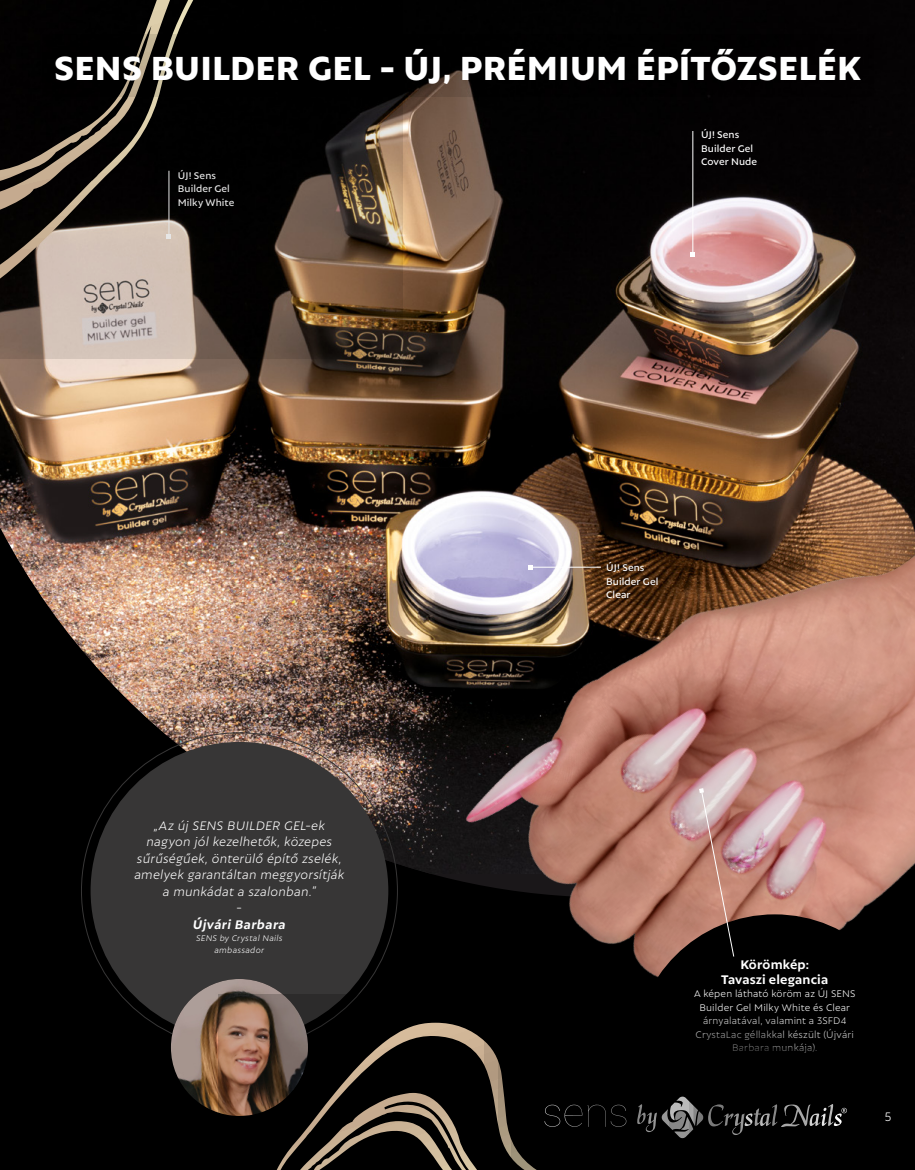
<style>
.page{position:relative;width:915px;height:1170px;background:#fff}
.page>*{position:absolute;margin:0;border:0;box-sizing:border-box;transform-origin:0 0}
.t1{font:800 36px "Autor";letter-spacing:.005em;color:#fff}
.t2{font:italic 300 13.5px/16.5px "Autor";letter-spacing:.015em;color:#fff;text-align:center}
.t3{font:700 13.5px/15px "Autor";letter-spacing:.01em;color:#fff;text-align:center}
.t4{font:italic 700 13.5px "Autor";letter-spacing:.03em;color:#fff}
.t5{font:300 13.5px "Autor";color:#fff}
.t6{font:300 10.5px/13.5px "Autor";letter-spacing:.015em;color:#fff;text-align:center}
.t7{font:500 10.5px/13.5px "Autor";letter-spacing:.01em;color:#fff}
.t8{font:italic 300 9px/12px "Autor";letter-spacing:.03em;color:#fff;text-align:center}
</style>
<div class="page">
<div style="left:0;top:0;width:914px;height:1169px;background:#000"></div>
<img style="left:0;top:97px;width:914px;height:774px">
<div style="left:90px;top:741px;width:298px;height:298px;background:#373636;border-radius:50%"></div>
<img style="left:171px;top:978px;width:137px;height:137px;border-radius:68px">
<hr style="left:692px;top:131px;width:1px;height:122px;background:#fff">
<svg style="left:690px;top:252px;width:4px;height:5px"></svg>
<div style="left:218px;top:994px;width:429px;height:175px;background:#000;opacity:.2"></div>
<svg style="left:276px;top:1022px;width:84px;height:147px"></svg>
<div style="left:0;top:0;width:403px;height:359px;background:#000;opacity:.1"></div>
<svg style="left:0;top:0;width:193px;height:278px"></svg>
<svg style="left:0;top:0;width:170px;height:210px"></svg>
<img style="left:360px;top:312px;width:554px;height:857px">
<svg style="left:634px;top:914px;width:280px;height:97px"></svg>
<svg style="left:698px;top:788px;width:36px;height:169px"></svg>
<div style="left:483px;top:1011px;width:431px;height:158px;background:#000"></div>
<div style="left:498px;top:1060px;width:108px;height:109px;background:#000;opacity:.1"></div>
<div style="left:511px;top:1052px;width:124px;height:117px;background:#000"></div>
<svg style="left:544px;top:1104px;width:22px;height:22px"></svg>
<svg style="left:637px;top:1096px;width:209px;height:41px"></svg>
<div style="left:42px;top:35px;width:830px;height:62px;background:#000"></div>
<h1 class="t1" style="left:54px;top:46px;width:807px">SENS BUILDER GEL - ÚJ, PRÉMIUM ÉPÍTŐZSELÉK</h1>
<p class="t7" style="left:178px;top:168px;width:58px">ÚJ! Sens<br>Builder Gel<br>Milky White</p>
<p class="t7" style="left:701px;top:128px;width:57px">ÚJ! Sens<br>Builder Gel<br>Cover Nude</p>
<p class="t2" style="left:134px;top:816px;width:211px">„Az új SENS BUILDER GEL-ek nagyon jól kezelhetők, közepes sűrűségűek, önterülő építő zselék, amelyek garantáltan meggyorsítják a munkádat a szalonban.”</p>
<p class="t5" style="left:236px;top:899px;width:8px">-</p>
<p class="t4" style="left:193px;top:915px;width:94px">Újvári Barbara</p>
<p class="t8" style="left:196px;top:931px;width:88px">SENS by Crystal Nails ambassador</p>
<p class="t7" style="left:606px;top:561px;width:54px">ÚJ! Sens<br>Builder Gel<br>Clear</p>
<p class="t3" style="left:721px;top:956px;width:108px">Körömkép:<br>Tavaszi elegancia</p>
<p class="t6" style="left:693px;top:986px;width:163px">A képen látható köröm az ÚJ SENS<br>Builder Gel Milky White és Clear árnyalatával, valamint a 3SFD4<br>CrystaLac géllakkal készült (Újvári<br>Barbara munkája).</p>
<p class="t5" style="left:884px;top:1107px;width:8px">5</p>
</div>
